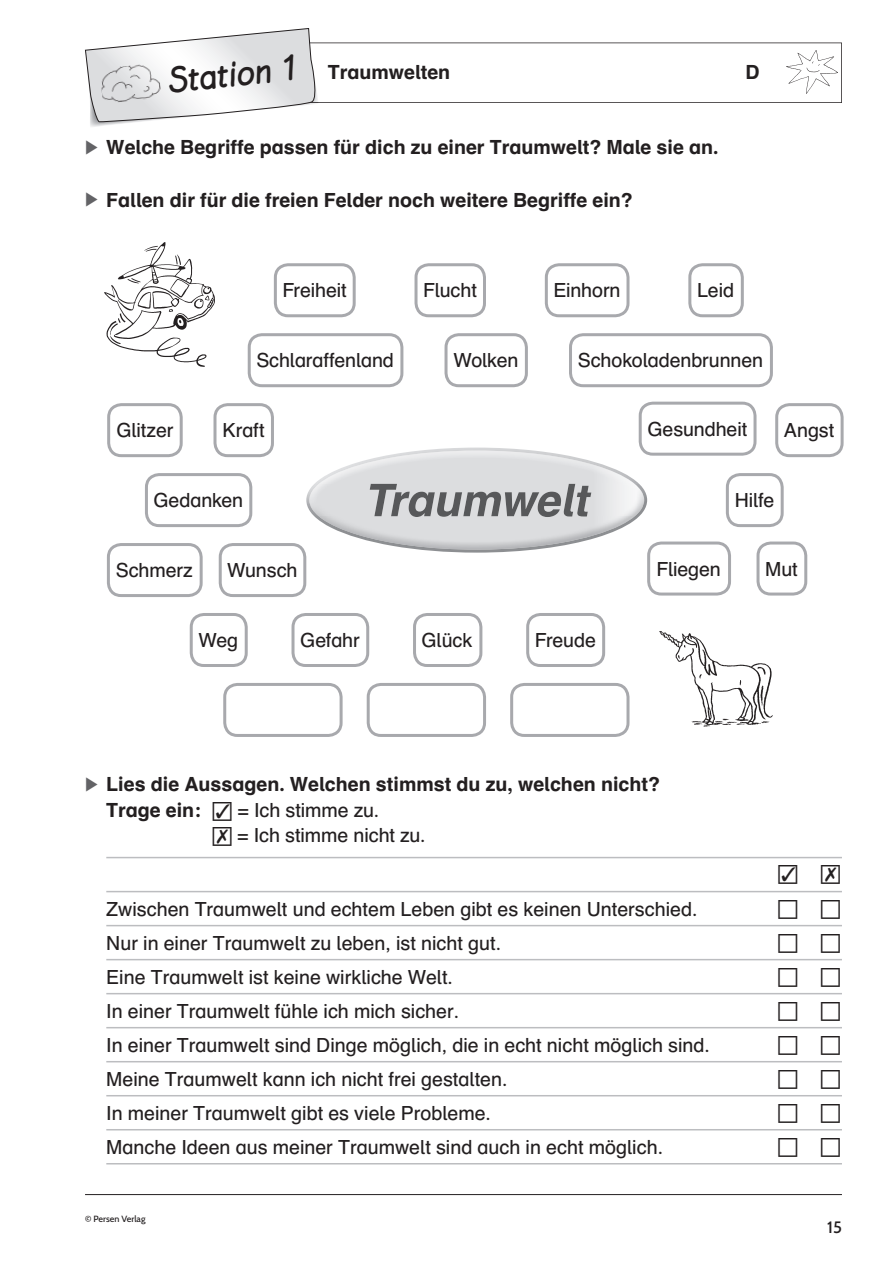
<style>
.page{position:relative;width:893px;height:1263px;background:#fff}
.page>*{position:absolute;margin:0;border:0;box-sizing:border-box;transform-origin:0 0}
.t1{font:700 39px "Lemme Script";color:#231f20}
.t2{font:19.5px "Auer Schulbuch";color:#231f20}
.t3{font:700 19.5px "Auer Schulbuch";color:#231f20}
.t4{font:500 16.5px "Cabin";color:#231f20}
.t5{font:500 9px "Cabin";color:#231f20}
.s1{color:#636366}
.s2{font-weight:700}
</style>
<div class="page">
<hr style="left:85px;top:1194px;width:757px;height:1px;background:#231f20">
<img style="left:90px;top:28px;width:220px;height:99px">
<svg style="left:85px;top:29px;width:757px;height:93px"></svg>
<img style="left:99px;top:63px;width:63px;height:41px">
<img style="left:787px;top:51px;width:51px;height:43px">
<hr style="left:106px;top:857px;width:736px;height:1px;background:#bcbdc0">
<hr style="left:106px;top:891px;width:736px;height:1px;background:#bcbdc0">
<hr style="left:106px;top:925px;width:736px;height:1px;background:#bcbdc0">
<hr style="left:106px;top:959px;width:736px;height:1px;background:#bcbdc0">
<hr style="left:106px;top:993px;width:736px;height:1px;background:#bcbdc0">
<hr style="left:106px;top:1027px;width:736px;height:1px;background:#bcbdc0">
<hr style="left:106px;top:1061px;width:736px;height:1px;background:#bcbdc0">
<hr style="left:106px;top:1095px;width:736px;height:1px;background:#bcbdc0">
<hr style="left:106px;top:1129px;width:736px;height:1px;background:#bcbdc0">
<hr style="left:106px;top:1163px;width:736px;height:1px;background:#bcbdc0">
<div style="left:274px;top:263px;width:82px;height:54px;border:3px solid #a8a9ad;border-radius:13px"></div>
<div style="left:414px;top:263px;width:72px;height:54px;border:3px solid #a8a9ad;border-radius:13px"></div>
<div style="left:545px;top:263px;width:84px;height:54px;border:3px solid #a8a9ad;border-radius:13px"></div>
<div style="left:688px;top:263px;width:56px;height:54px;border:3px solid #a8a9ad;border-radius:13px"></div>
<div style="left:248px;top:333px;width:155px;height:54px;border:3px solid #a8a9ad;border-radius:13px"></div>
<div style="left:444px;top:333px;width:84px;height:54px;border:3px solid #a8a9ad;border-radius:13px"></div>
<div style="left:569px;top:333px;width:204px;height:54px;border:3px solid #a8a9ad;border-radius:13px"></div>
<div style="left:107px;top:403px;width:76px;height:54px;border:3px solid #a8a9ad;border-radius:13px"></div>
<div style="left:213px;top:403px;width:61px;height:54px;border:3px solid #a8a9ad;border-radius:13px"></div>
<svg style="left:639px;top:402px;width:117px;height:54px"></svg>
<div style="left:775px;top:403px;width:69px;height:54px;border:3px solid #a8a9ad;border-radius:13px"></div>
<div style="left:145px;top:473px;width:107px;height:54px;border:3px solid #a8a9ad;border-radius:13px"></div>
<img style="left:315px;top:448px;width:324px;height:36px">
<img style="left:314px;top:516px;width:325px;height:37px">
<img style="left:644px;top:490px;width:3px;height:20px">
<img style="left:477px;top:516px;width:158px;height:35px">
<img style="left:319px;top:484px;width:325px;height:32px">
<img style="left:306px;top:484px;width:13px;height:32px">
<div style="left:726px;top:473px;width:58px;height:54px;border:3px solid #a8a9ad;border-radius:13px"></div>
<div style="left:107px;top:543px;width:96px;height:54px;border:3px solid #a8a9ad;border-radius:13px"></div>
<div style="left:219px;top:543px;width:87px;height:54px;border:3px solid #a8a9ad;border-radius:13px"></div>
<div style="left:647px;top:541px;width:84px;height:54px;border:3px solid #a8a9ad;border-radius:13px"></div>
<div style="left:756px;top:541px;width:51px;height:54px;border:3px solid #a8a9ad;border-radius:13px"></div>
<div style="left:190px;top:613px;width:58px;height:54px;border:3px solid #a8a9ad;border-radius:13px"></div>
<div style="left:291px;top:613px;width:78px;height:54px;border:3px solid #a8a9ad;border-radius:13px"></div>
<div style="left:413px;top:613px;width:69px;height:54px;border:3px solid #a8a9ad;border-radius:13px"></div>
<div style="left:526px;top:613px;width:79px;height:54px;border:3px solid #a8a9ad;border-radius:13px"></div>
<div style="left:223px;top:683px;width:120px;height:54px;border:3px solid #a8a9ad;border-radius:13px"></div>
<div style="left:367px;top:683px;width:119px;height:54px;border:3px solid #a8a9ad;border-radius:13px"></div>
<div style="left:510px;top:683px;width:119px;height:54px;border:3px solid #a8a9ad;border-radius:13px"></div>
<img style="left:105px;top:243px;width:110px;height:124px">
<img style="left:660px;top:631px;width:113px;height:96px">
<h1 class="t1" style="left:168px;top:67px;width:127px;rotate:-6deg">Station 1</h1>
<p class="t3" style="left:328px;top:65px;width:124px">Traumwelten</p>
<p class="t3" style="left:746px;top:65px;width:16px">D</p>
<p class="t3" style="left:85px;top:140px;width:635px"><span class="s1">▶</span> Welche Begriffe passen für dich zu einer Traumwelt? Male sie an.</p>
<p class="t3" style="left:85px;top:193px;width:549px"><span class="s1">▶</span> Fallen dir für die freien Felder noch weitere Begriffe ein?</p>
<p class="t2" style="left:282px;top:283px;width:66px">Freiheit</p>
<p class="t2" style="left:423px;top:283px;width:55px">Flucht</p>
<p class="t2" style="left:553px;top:283px;width:69px">Einhorn</p>
<p class="t2" style="left:697px;top:283px;width:39px">Leid</p>
<p class="t2" style="left:256px;top:353px;width:139px">Schlaraffenland</p>
<p class="t2" style="left:454px;top:353px;width:66px">Wolken</p>
<p class="t2" style="left:578px;top:353px;width:187px">Schokoladenbrunnen</p>
<p class="t2" style="left:116px;top:423px;width:59px">Glitzer</p>
<p class="t2" style="left:223px;top:423px;width:44px">Kraft</p>
<p class="t2" style="left:647px;top:422px;width:101px">Gesundheit</p>
<p class="t2" style="left:784px;top:423px;width:52px">Angst</p>
<p class="t2" style="left:153px;top:493px;width:91px">Gedanken</p>
<p class="t2" style="left:735px;top:493px;width:41px">Hilfe</p>
<p class="t2" style="left:116px;top:563px;width:79px">Schmerz</p>
<p class="t2" style="left:227px;top:563px;width:72px">Wunsch</p>
<p class="t2" style="left:656px;top:561px;width:66px">Fliegen</p>
<p class="t2" style="left:765px;top:561px;width:34px">Mut</p>
<p class="t2" style="left:199px;top:633px;width:41px">Weg</p>
<p class="t2" style="left:300px;top:633px;width:61px">Gefahr</p>
<p class="t2" style="left:422px;top:633px;width:52px">Glück</p>
<p class="t2" style="left:535px;top:633px;width:63px">Freude</p>
<p class="t3" style="left:85px;top:777px;width:577px"><span class="s1">▶</span> Lies die Aussagen. Welchen stimmst du zu, welchen nicht?</p>
<p class="t2" style="left:106px;top:803px;width:275px"><span class="s2">Trage ein:</span> ☑ = Ich stimme zu.</p>
<p class="t2" style="left:213px;top:828px;width:215px">☒ = Ich stimme nicht zu.</p>
<p class="t2" style="left:106px;top:901px;width:593px">Zwischen Traumwelt und echtem Leben gibt es keinen Unterschied.</p>
<p class="t2" style="left:106px;top:935px;width:396px">Nur in einer Traumwelt zu leben, ist nicht gut.</p>
<p class="t2" style="left:106px;top:969px;width:348px">Eine Traumwelt ist keine wirkliche Welt.</p>
<p class="t2" style="left:106px;top:1003px;width:354px">In einer Traumwelt fühle ich mich sicher.</p>
<p class="t2" style="left:106px;top:1038px;width:605px">In einer Traumwelt sind Dinge möglich, die in echt nicht möglich sind.</p>
<p class="t2" style="left:106px;top:1072px;width:403px">Meine Traumwelt kann ich nicht frei gestalten.</p>
<p class="t2" style="left:106px;top:1106px;width:386px">In meiner Traumwelt gibt es viele Probleme.</p>
<p class="t2" style="left:106px;top:1140px;width:558px">Manche Ideen aus meiner Traumwelt sind auch in echt möglich.</p>
<p class="t5" style="left:85px;top:1215px;width:62px">© Persen Verlag</p>
<p class="t4" style="left:827px;top:1221px;width:16px">15</p>
</div>
